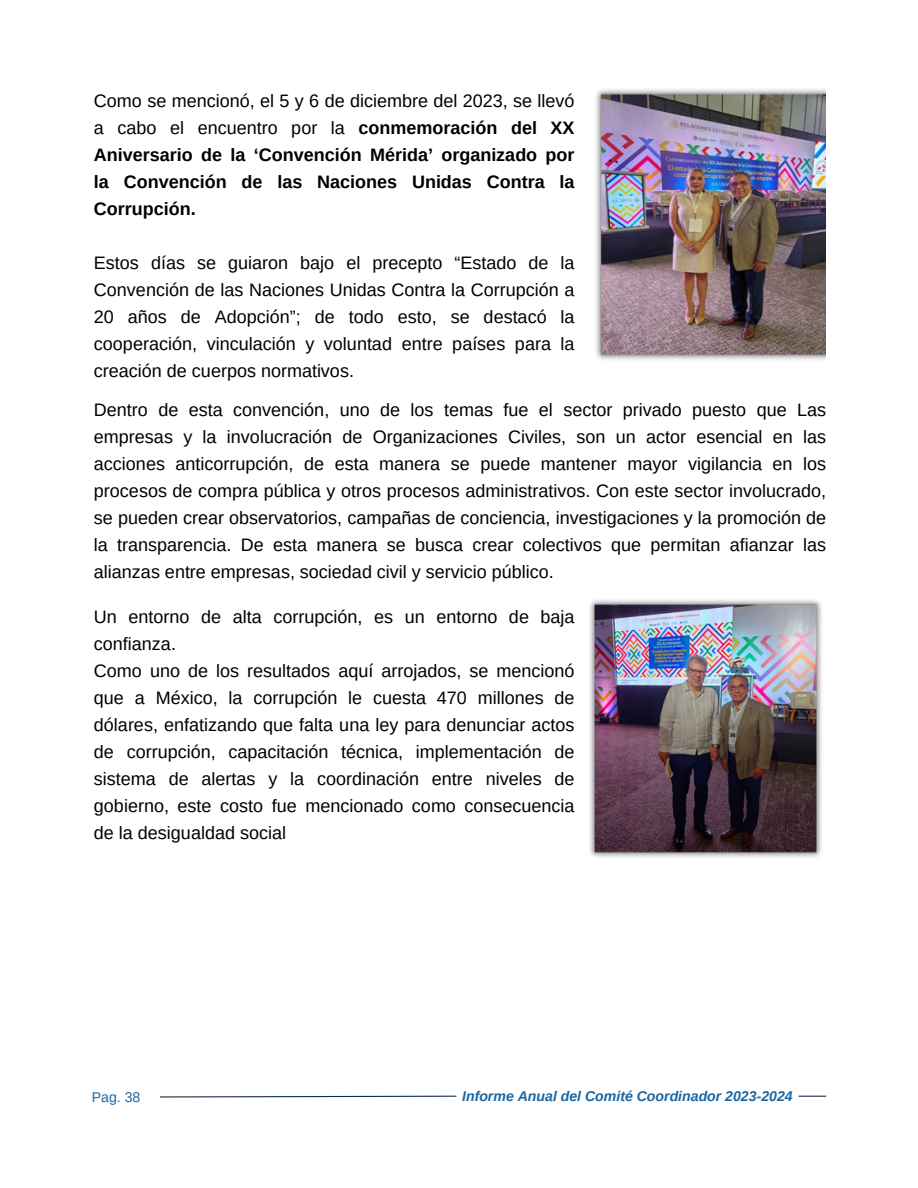
<style>
.page{position:relative;width:918px;height:1188px;background:#fff}
.page>*{position:absolute;margin:0;border:0;box-sizing:border-box;transform-origin:0 0}
.t1{font:18px/27px "Arimo";color:#000;text-align:justify}
.t2{font:700 18px/27px "Arimo";color:#000;text-align:justify}
.t3{font:italic 700 14.1px "Arimo";color:#1866a4}
.t4{font:14.1px "Arimo";color:#1866a4}
.s1{font-weight:400}
</style>
<div class="page">
<svg style="left:160px;top:1095px;width:297px;height:3px"></svg>
<svg style="left:799px;top:1096px;width:27px;height:1px"></svg>
<img style="left:596px;top:89px;width:230px;height:271px">
<img style="left:589px;top:600px;width:233px;height:257px">
<h1 class="t2" style="left:94px;top:87px;width:482px"><span class="s1">Como se mencionó, el 5 y 6 de diciembre del 2023, se llevó a cabo el encuentro por la</span> conmemoración del XX Aniversario de la ‘Convención Mérida’ organizado por la Convención de las Naciones Unidas Contra la Corrupción.</h1>
<p class="t1" style="left:94px;top:249px;width:482px">Estos días se guiaron bajo el precepto “Estado de la Convención de las Naciones Unidas Contra la Corrupción a 20 años de Adopción”; de todo esto, se destacó la cooperación, vinculación y voluntad entre países para la creación de cuerpos normativos.</p>
<h2 class="t1" style="left:94px;top:396px;width:734px">Dentro de esta convención, uno de los temas fue el sector privado puesto que Las empresas y la involucración de Organizaciones Civiles, son un actor esencial en las acciones anticorrupción, de esta manera se puede mantener mayor vigilancia en los procesos de compra pública y otros procesos administrativos. Con este sector involucrado, se pueden crear observatorios, campañas de conciencia, investigaciones y la promoción de la transparencia. De esta manera se busca crear colectivos que permitan afianzar las alianzas entre empresas, sociedad civil y servicio público.</h2>
<p class="t1" style="left:94px;top:604px;width:482px;text-align:left">Un entorno de alta corrupción, es un entorno de baja confianza.<br>Como uno de los resultados aquí arrojados, se mencionó que a México, la corrupción le cuesta 470 millones de dólares, enfatizando que falta una ley para denunciar actos de corrupción, capacitación técnica, implementación de sistema de alertas y la coordinación entre niveles de gobierno, este costo fue mencionado como consecuencia de la desigualdad social</p>
<h1 class="t4" style="left:92px;top:1089px;width:50px">Pag. 38</h1>
<h1 class="t3" style="left:462px;top:1088px;width:332px">Informe Anual del Comité Coordinador 2023-2024</h1>
</div>
